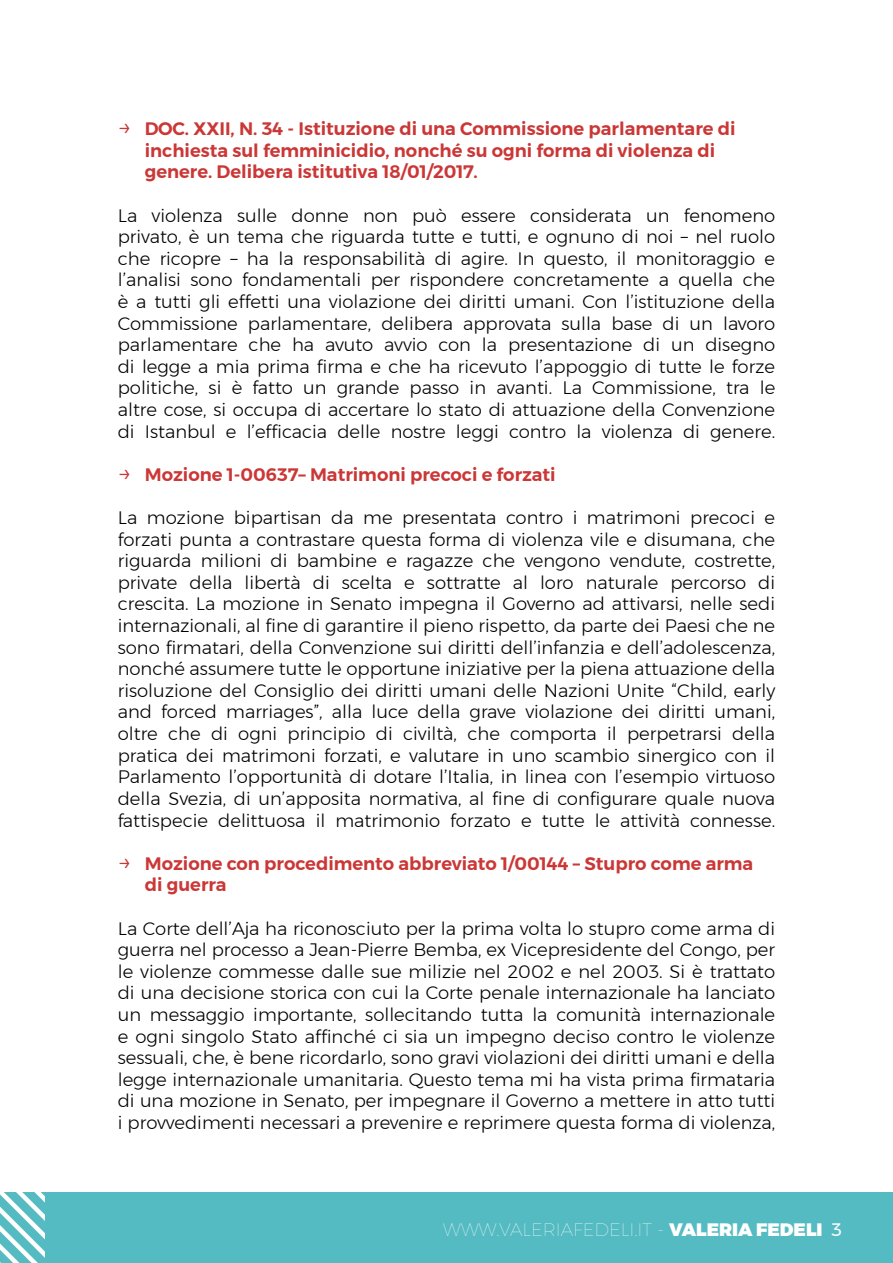
<style>
.page{position:relative;width:893px;height:1263px;background:#fff}
.page>*{position:absolute;margin:0;border:0;box-sizing:border-box;transform-origin:0 0}
.t1{font:300 18px/21.6px "Montserrat";color:#000;text-align:justify}
.t2{font:600 18px/21.6px "Montserrat";color:#cb3736}
.t3{font:100 18px "Montserrat";color:#fff}
.s1{font-weight:300;font-size:24px}
.s2{font-weight:900}
.s3{font-weight:400}
</style>
<div class="page">
<div style="left:0;top:1193px;width:893px;height:70px;background:#55bbc2"></div>
<svg style="left:0;top:1192px;width:45px;height:71px"></svg>
<p class="t2" style="left:145px;top:118px;width:592px;text-indent:-27px"><span class="s1">→</span> DOC. XXII, N. 34 - Istituzione di una Commissione parlamentare di inchiesta sul femminicidio, nonché su ogni forma di violenza di genere. Delibera istitutiva 18/01/2017.</p>
<p class="t1" style="left:118px;top:204px;width:659px">La violenza sulle donne non può essere considerata un fenomeno privato, è un tema che riguarda tutte e tutti, e ognuno di noi – nel ruolo che ricopre – ha la responsabilità di agire. In questo, il monitoraggio e l’analisi sono fondamentali per rispondere concretamente a quella che è a tutti gli effetti una violazione dei diritti umani. Con l’istituzione della Commissione parlamentare, delibera approvata sulla base di un lavoro parlamentare che ha avuto avvio con la presentazione di un disegno di legge a mia prima firma e che ha ricevuto l’appoggio di tutte le forze politiche, si è fatto un grande passo in avanti. La Commissione, tra le altre cose, si occupa di accertare lo stato di attuazione della Convenzione di Istanbul e l’efficacia delle nostre leggi contro la violenza di genere.</p>
<p class="t2" style="left:118px;top:464px;width:439px"><span class="s1">→</span> Mozione 1-00637– Matrimoni precoci e forzati</p>
<p class="t1" style="left:118px;top:507px;width:659px">La mozione bipartisan da me presentata contro i matrimoni precoci e forzati punta a contrastare questa forma di violenza vile e disumana, che riguarda milioni di bambine e ragazze che vengono vendute, costrette, private della libertà di scelta e sottratte al loro naturale percorso di crescita. La mozione in Senato impegna il Governo ad attivarsi, nelle sedi internazionali, al fine di garantire il pieno rispetto, da parte dei Paesi che ne sono firmatari, della Convenzione sui diritti dell’infanzia e dell’adolescenza, nonché assumere tutte le opportune iniziative per la piena attuazione della risoluzione del Consiglio dei diritti umani delle Nazioni Unite “Child, early and forced marriages”, alla luce della grave violazione dei diritti umani, oltre che di ogni principio di civiltà, che comporta il perpetrarsi della pratica dei matrimoni forzati, e valutare in uno scambio sinergico con il Parlamento l’opportunità di dotare l’Italia, in linea con l’esempio virtuoso della Svezia, di un’apposita normativa, al fine di configurare quale nuova fattispecie delittuosa il matrimonio forzato e tutte le attività connesse.</p>
<p class="t2" style="left:145px;top:852px;width:610px;text-indent:-27px"><span class="s1">→</span> Mozione con procedimento abbreviato 1/00144 – Stupro come arma di guerra</p>
<p class="t1" style="left:118px;top:917px;width:659px">La Corte dell’Aja ha riconosciuto per la prima volta lo stupro come arma di guerra nel processo a Jean-Pierre Bemba, ex Vicepresidente del Congo, per le violenze commesse dalle sue milizie nel 2002 e nel 2003. Si è trattato di una decisione storica con cui la Corte penale internazionale ha lanciato un messaggio importante, sollecitando tutta la comunità internazionale e ogni singolo Stato affinché ci sia un impegno deciso contro le violenze sessuali, che, è bene ricordarlo, sono gravi violazioni dei diritti umani e della legge internazionale umanitaria. Questo tema mi ha vista prima firmataria di una mozione in Senato, per impegnare il Governo a mettere in atto tutti i provvedimenti necessari a prevenire e reprimere questa forma di violenza,</p>
<p class="t3" style="left:443px;top:1216px;width:400px">WWW.VALERIAFEDELI.IT - <span class="s2">VALERIA FEDELI</span> <span class="s3">3</span></p>
</div>
